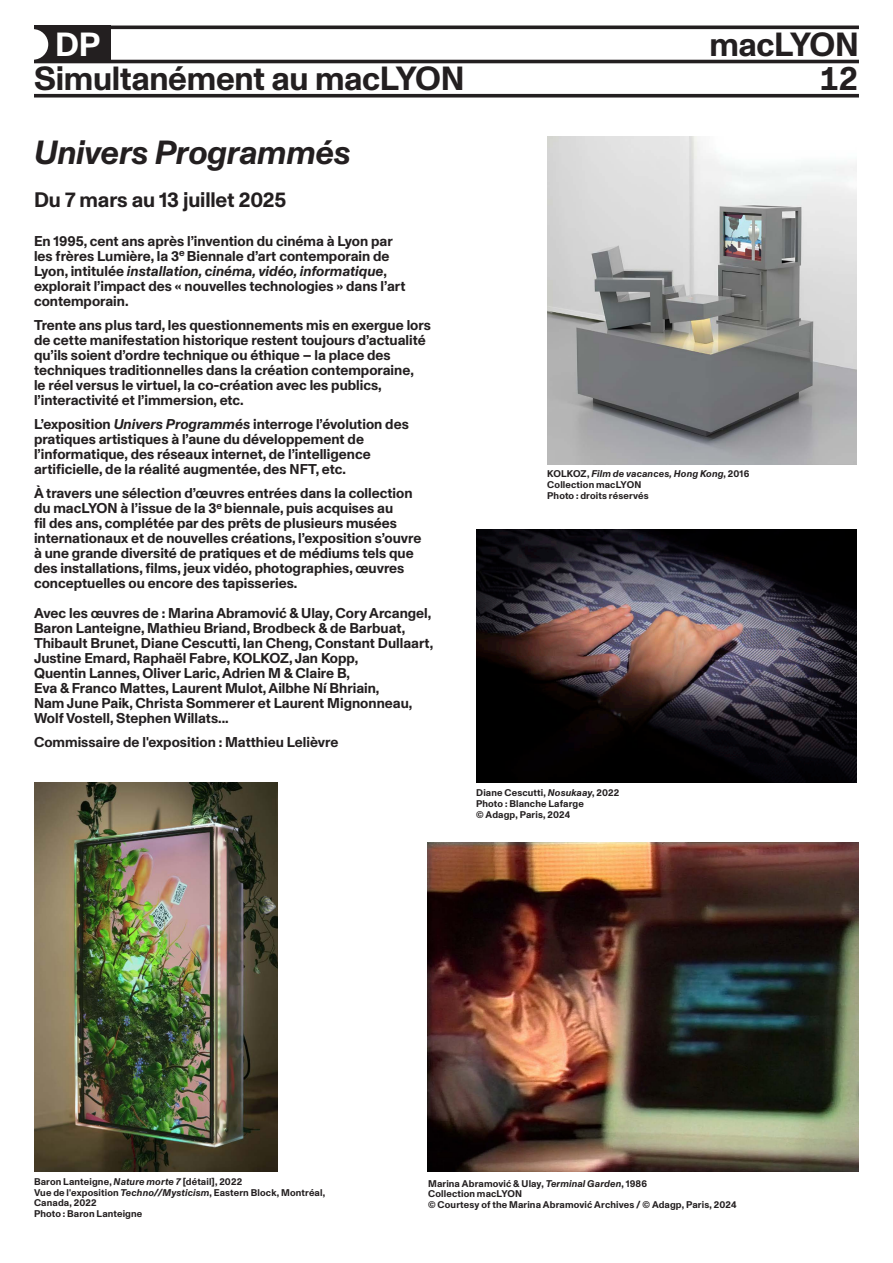
<style>
.page{position:relative;width:893px;height:1263px;background:#fff}
.page>*{position:absolute;margin:0;border:0;box-sizing:border-box;transform-origin:0 0}
.t1{font:700 33.45px "Monument Grotesk";letter-spacing:-.01em;color:#231f20}
.TEXTE_FER_GAUCHE{font:italic 700 33.45px "Monument Grotesk";letter-spacing:-.01em;color:#231f20}
.t2{font:700 33.45px "Monument Grotesk";color:#fff}
.TEXTE_FER_GAUCHE-2{font:700 21px "Monument Grotesk";letter-spacing:-.01em;color:#231f20}
.t3{font:700 14.25px/15px "Monument Grotesk";color:#231f20}
.t4{font:700 9.75px/10.8px "Monument Grotesk";letter-spacing:.015em;color:#231f20}
.t5{font:italic 700 9.75px "Monument Grotesk";letter-spacing:.015em;color:#231f20}
.s1{font-style:italic}
.s2{font-style:normal}
</style>
<div class="page">
<div style="left:34px;top:26px;width:77px;height:37px;background:#231f20"></div>
<hr style="left:34px;top:26px;width:825px;height:3px;background:#231f20">
<hr style="left:34px;top:60px;width:825px;height:3px;background:#231f20">
<svg style="left:34px;top:94px;width:825px;height:4px;background:#3d393a"></svg>
<svg style="left:34px;top:29px;width:14px;height:31px"></svg>
<img style="left:547px;top:136px;width:309px;height:329px">
<img style="left:476px;top:529px;width:380px;height:254px">
<img style="left:35px;top:783px;width:243px;height:388px">
<img style="left:428px;top:842px;width:430px;height:329px">
<p class="t2" style="left:55px;top:20px;width:47px">DP</p>
<p class="t1" style="left:709px;top:20px;width:151px">macLYON</p>
<p class="t1" style="left:34px;top:54px;width:432px">Simultanément au macLYON</p>
<p class="t1" style="left:819px;top:54px;width:42px">12</p>
<p class="TEXTE_FER_GAUCHE" style="left:34px;top:128px;width:318px">Univers Programmés</p>
<p class="TEXTE_FER_GAUCHE-2" style="left:34px;top:185px;width:254px">Du 7 mars au 13 juillet 2025</p>
<p class="t3" style="left:34px;top:233px;width:373px">En 1995, cent ans après l’invention du cinéma à Lyon par les frères Lumière, la 3<sup>e</sup> Biennale d’art contemporain de Lyon, intitulée <span class="s1">installation, cinéma, vidéo, informatique</span>, explorait l’impact des « nouvelles technologies » dans l’art contemporain.</p>
<p class="t3" style="left:34px;top:317px;width:398px">Trente ans plus tard, les questionnements mis en exergue lors de cette manifestation historique restent toujours d’actualité qu’ils soient d’ordre technique ou éthique – la place des techniques traditionnelles dans la création contemporaine,<br>le réel versus le virtuel, la co-création avec les publics, l’interactivité et l’immersion, etc.</p>
<p class="t3" style="left:34px;top:416px;width:376px">L’exposition <span class="s1">Univers Programmés</span> interroge l’évolution des pratiques artistiques à l’aune du développement de l’informatique, des réseaux internet, de l’intelligence artificielle, de la réalité augmentée, des NFT, etc.</p>
<p class="t3" style="left:34px;top:485px;width:389px">À travers une sélection d’œuvres entrées dans la collection du macLYON à l’issue de la 3<sup>e</sup> biennale, puis acquises au<br>fil des ans, complétée par des prêts de plusieurs musées internationaux et de nouvelles créations, l’exposition s’ouvre à une grande diversité de pratiques et de médiums tels que des installations, films, jeux vidéo, photographies, œuvres conceptuelles ou encore des tapisseries.</p>
<p class="t3" style="left:34px;top:605px;width:399px">Avec les œuvres de : Marina Abramović &amp; Ulay, Cory Arcangel,</p>
<p class="t3" style="left:34px;top:620px;width:401px">Baron Lanteigne, Mathieu Briand, Brodbeck &amp; de Barbuat,<br>Thibault Brunet, Diane Cescutti, Ian Cheng, Constant Dullaart,<br>Justine Emard, Raphaël Fabre, KOLKOZ, Jan Kopp,</p>
<p class="t3" style="left:34px;top:665px;width:318px">Quentin Lannes, Oliver Laric, Adrien M &amp; Claire B,</p>
<p class="t3" style="left:34px;top:680px;width:347px">Eva &amp; Franco Mattes, Laurent Mulot, Ailbhe Ní Bhriain,</p>
<p class="t3" style="left:34px;top:695px;width:380px">Nam June Paik, Christa Sommerer et Laurent Mignonneau,</p>
<p class="t3" style="left:34px;top:710px;width:196px">Wolf Vostell, Stephen Willats...</p>
<p class="t3" style="left:34px;top:734px;width:306px">Commissaire de l'exposition : Matthieu Lelièvre</p>
<p class="t5" style="left:547px;top:467px;width:204px"><span class="s2">KOLKOZ,</span> Film de vacances, Hong Kong<span class="s2">, 2016</span></p>
<p class="t4" style="left:547px;top:479px;width:96px">Collection macLYON</p>
<p class="t4" style="left:547px;top:490px;width:103px">Photo : droits réservés</p>
<p class="t4" style="left:476px;top:787px;width:145px">Diane Cescutti, <span class="s1">Nosukaay</span>, 2022</p>
<p class="t4" style="left:476px;top:797px;width:109px">Photo : Blanche Lafarge</p>
<p class="t4" style="left:476px;top:808px;width:96px">© Adagp, Paris, 2024</p>
<p class="t4" style="left:34px;top:1175px;width:210px">Baron Lanteigne, <span class="s1">Nature morte 7</span> [détail], 2022</p>
<p class="t4" style="left:34px;top:1186px;width:293px">Vue de l'exposition <span class="s1">Techno//Mysticism</span>, Eastern Block, Montréal,<br>Canada, 2022</p>
<p class="t4" style="left:34px;top:1208px;width:110px">Photo : Baron Lanteigne</p>
<p class="t4" style="left:428px;top:1177px;width:221px">Marina Abramović &amp; Ulay, <span class="s1">Terminal Garden</span>, 1986</p>
<p class="t4" style="left:428px;top:1188px;width:96px">Collection macLYON</p>
<p class="t4" style="left:428px;top:1199px;width:310px">© Courtesy of the Marina Abramović Archives / © Adagp, Paris, 2024</p>
</div>
